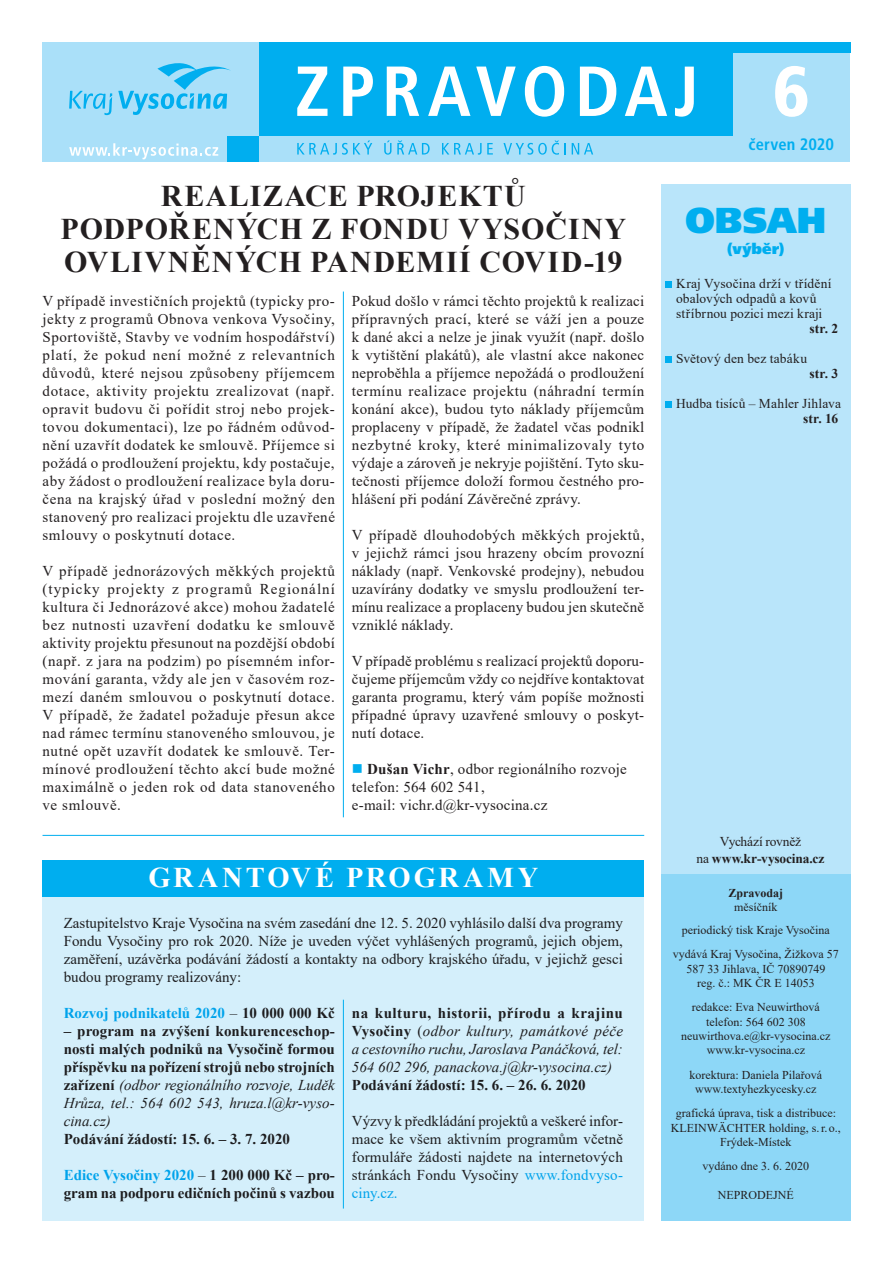
<style>
.page{position:relative;width:893px;height:1263px;background:#fff}
.page>*{position:absolute;margin:0;border:0;box-sizing:border-box;transform-origin:0 0}
.t1{font:900 condensed 70.5px "Frutiger CE";color:#fff}
.t2{font:900 36px "Frutiger CE";letter-spacing:-.005em;color:#00aeef}
.t3{font:700 30px/33px "Times New Roman";letter-spacing:.035em;color:#231f20;text-align:center}
.t4{font:700 28.5px "Times New Roman";letter-spacing:.12em;color:#fff}
.t5{font:700 condensed 16.5px "Frutiger CE";letter-spacing:.005em;color:#00aeef}
.t6{font:15px/18px "Times New Roman";letter-spacing:.015em;color:#231f20;text-align:justify}
.t7{font:700 15px/18px "Times New Roman";color:#231f20;text-align:justify}
.t8{font:italic 15px/18px "Times New Roman";color:#231f20;text-align:justify}
.t9{font:700 15px "Times New Roman";color:#00aeef}
.t10{font:900 15px "Frutiger CE";letter-spacing:.01em;color:#00aeef}
.t11{font:13.5px/15px "Times New Roman";letter-spacing:.01em;color:#231f20}
.t12{font:700 13.5px/17.2px "Times New Roman";letter-spacing:-.015em;color:#231f20;text-align:center}
.t13{font:700 13.5px "Times New Roman";letter-spacing:.005em;color:#231f20}
.t14{font:12px/14.4px "Times New Roman";color:#231f20;text-align:center}
.t15{font:700 12px "Times New Roman";color:#231f20}
.s1{color:#00aeef}
.s2{font-weight:700}
.s3{font-weight:400;color:#231f20}
.s4{color:#231f20}
.s5{font-weight:400;font-style:italic}
.s6{font-weight:400}
.s7{font-weight:700;font-style:normal}
.s8{font-style:normal}
</style>
<div class="page">
<div style="left:661px;top:184px;width:189px;height:1036px;background:#b9e5fa"></div>
<div style="left:43px;top:43px;width:807px;height:119px;background:#aae0f9"></div>
<svg style="left:118px;top:63px;width:113px;height:52px"></svg>
<svg style="left:69px;top:91px;width:43px;height:24px"></svg>
<div style="left:259px;top:43px;width:473px;height:93px;background:#00aeef"></div>
<svg style="left:297px;top:67px;width:30px;height:49px"></svg>
<svg style="left:343px;top:67px;width:30px;height:49px"></svg>
<svg style="left:387px;top:67px;width:32px;height:49px"></svg>
<svg style="left:428px;top:67px;width:42px;height:49px"></svg>
<svg style="left:476px;top:67px;width:40px;height:49px"></svg>
<svg style="left:525px;top:66px;width:39px;height:51px"></svg>
<svg style="left:580px;top:67px;width:36px;height:49px"></svg>
<svg style="left:625px;top:67px;width:42px;height:49px"></svg>
<svg style="left:675px;top:67px;width:19px;height:50px"></svg>
<div style="left:227px;top:136px;width:32px;height:26px;background:#00aeef"></div>
<svg style="left:297px;top:140px;width:75px;height:15px"></svg>
<svg style="left:384px;top:140px;width:7px;height:15px"></svg>
<svg style="left:397px;top:140px;width:33px;height:15px"></svg>
<svg style="left:442px;top:143px;width:51px;height:12px"></svg>
<svg style="left:503px;top:140px;width:63px;height:15px"></svg>
<svg style="left:572px;top:143px;width:21px;height:12px"></svg>
<svg style="left:69px;top:143px;width:149px;height:16px"></svg>
<div style="left:732px;top:43px;width:118px;height:10px;background:#00aeef"></div>
<div style="left:661px;top:874px;width:189px;height:346px;background:#8dd7f7"></div>
<div style="left:43px;top:896px;width:601px;height:324px;background:#d4effb"></div>
<div style="left:665px;top:281px;width:7px;height:7px;background:#00aeef"></div>
<div style="left:665px;top:356px;width:7px;height:7px;background:#00aeef"></div>
<div style="left:665px;top:401px;width:7px;height:7px;background:#00aeef"></div>
<hr style="left:343px;top:292px;width:1px;height:525px;background:#00aeef">
<hr style="left:43px;top:835px;width:601px;height:1px;background:#00aeef">
<hr style="left:343px;top:1000px;width:1px;height:208px;background:#00aeef">
<div style="left:43px;top:860px;width:601px;height:36px;background:#00aeef"></div>
<h3 class="t3" style="left:61px;top:179px;width:567px">Realizace projektů podpořených z Fondu Vysočiny ovlivněných pandemií COVID -19</h3>
<p class="t6" style="left:43px;top:291px;width:294px">V případě investičních projektů (typicky pro&shy;jekty z programů Obnova venkova Vysočiny, Sportoviště, Stavby ve vodním hospodářství) platí, že pokud není možné z relevantních důvodů, které nejsou způsobeny příjemcem dotace, aktivity projektu zrealizovat (např. opravit budovu či pořídit stroj nebo projek&shy;tovou dokumentaci), lze po řádném odůvod&shy;nění uzavřít dodatek ke smlouvě. Příjemce si požádá o prodloužení projektu, kdy postačuje, aby žádost o prodloužení realizace byla doru&shy;čena na krajský úřad v poslední možný den stanovený pro realizaci projektu dle uzavřené smlouvy o poskytnutí dotace.</p>
<p class="t6" style="left:43px;top:561px;width:294px">V případě jednorázových měkkých projektů (typicky projekty z programů Regionální kultura či Jednorázové akce) mohou žadatelé bez nutnosti uzavření dodatku ke smlouvě aktivity projektu přesunout na pozdější období (např. z jara na podzim) po písemném infor&shy;mování garanta, vždy ale jen v časovém roz&shy;mezí daném smlouvou o poskytnutí dotace.<br>V případě, že žadatel požaduje přesun akce nad rámec termínu stanoveného smlouvou, je nutné opět uzavřít dodatek ke smlouvě. Ter&shy;mínové prodloužení těchto akcí bude možné maximálně o jeden rok od data stanoveného ve smlouvě.</p>
<p class="t6" style="left:352px;top:291px;width:294px">Pokud došlo v rámci těchto projektů k realizaci přípravných prací, které se váží jen a pouze k dané akci a nelze je jinak využít (např. došlo k vytištění plakátů), ale vlastní akce nakonec neproběhla a příjemce nepožádá o prodloužení termínu realizace projektu (náhradní termín konání akce), budou tyto náklady příjemcům proplaceny v případě, že žadatel včas podnikl nezbytné kroky, které minimalizovaly tyto výdaje a zároveň je nekryje pojištění. Tyto sku&shy;tečnosti příjemce doloží formou čestného pro&shy;hlášení při podání Závěrečné zprávy.</p>
<p class="t6" style="left:352px;top:525px;width:294px">V případě dlouhodobých měkkých projektů, v jejichž rámci jsou hrazeny obcím provozní náklady (např. Venkovské prodejny), nebudou uzavírány dodatky ve smyslu prodloužení ter&shy;mínu realizace a proplaceny budou jen skutečně vzniklé náklady.</p>
<p class="t6" style="left:352px;top:651px;width:294px">V případě problému s realizací projektů doporu&shy;čujeme příjemcům vždy co nejdříve kontaktovat garanta programu, který vám popíše možnosti případné úpravy uzavřené smlouvy o poskyt&shy;nutí dotace.</p>
<p class="t6" style="left:352px;top:759px;width:276px;text-align:left"><span class="s1">■</span> <span class="s2">Dušan Vichr</span>, odbor regionálního rozvoje telefon: 564 602 541,<br>e-mail: vichr.d@kr-vysocina.cz</p>
<h3 class="t4" style="left:148px;top:857px;width:391px">Grantové programy</h3>
<p class="t6" style="left:64px;top:914px;width:561px">Zastupitelstvo Kraje Vysočina na svém zasedání dne 12. 5. 2020 vyhlásilo další dva programy Fondu Vysočiny pro rok 2020. Níže je uveden výčet vyhlášených programů, jejich objem, zaměření, uzávěrka podávání žádostí a kontakty na odbory krajského úřadu, v jejichž gesci budou programy realizovány:</p>
<p class="t9" style="left:64px;top:1002px;width:273px">Rozvoj podnikatelů 2020 <span class="s3">–</span> <span class="s4">10 000 000 Kč</span></p>
<p class="t7" style="left:64px;top:1022px;width:273px">– program na zvýšení konkurenceschop&shy;nosti malých podniků na Vysočině formou příspěvku na pořízení strojů nebo strojních zařízení <span class="s5">(odbor regionálního rozvoje, Luděk Hrůza, tel.: 564 602 543, hruza.l@kr-vyso&shy;cina.cz)</span></p>
<p class="t7" style="left:64px;top:1130px;width:228px">Podávání žádostí: 15. 6. – 3. 7. 2020</p>
<p class="t7" style="left:64px;top:1166px;width:273px"><span class="s1">Edice Vysočiny 2020</span> <span class="s6">–</span> 1 200 000 Kč – pro&shy;gram na podporu edičních počinů s vazbou</p>
<p class="t8" style="left:352px;top:1004px;width:273px"><span class="s7">na kulturu, historii, přírodu a krajinu Vysočiny</span> <span class="s8">(</span>odbor kultury, památkové péče a cestovního ruchu, Jaroslava Panáčková, tel:<br>564 602 296, panackova.j@kr-vysocina.cz)</p>
<p class="t7" style="left:352px;top:1076px;width:235px">Podávání žádostí: 15. 6. – 26. 6. 2020</p>
<p class="t6" style="left:352px;top:1112px;width:273px">Výzvy k předkládání projektů a veškeré infor&shy;mace ke všem aktivním programům včetně formuláře žádosti najdete na internetových stránkách Fondu Vysočiny <span class="s1">www.fondvyso&shy;ciny.cz.</span></p>
<h1 class="t1" style="left:773px;top:51px;width:38px">6</h1>
<p class="t5" style="left:749px;top:135px;width:87px">červen 2020</p>
<h2 class="t2" style="left:686px;top:198px;width:142px">OBSAH</h2>
<p class="t10" style="left:727px;top:240px;width:59px">(výběr)</p>
<p class="t11" style="left:676px;top:275px;width:157px">Kraj Vysočina drží v třídění obalových odpadů a kovů stříbrnou pozici mezi kraji</p>
<p class="t13" style="left:809px;top:319px;width:30px">str. 2</p>
<p class="t11" style="left:676px;top:350px;width:132px">Světový den bez tabáku</p>
<p class="t13" style="left:809px;top:364px;width:30px">str. 3</p>
<p class="t11" style="left:676px;top:395px;width:166px">Hudba tisíců – Mahler Jihlava</p>
<p class="t13" style="left:803px;top:409px;width:37px">str. 16</p>
<p class="t12" style="left:696px;top:832px;width:129px"><span class="s6">Vychází rovněž<br>na</span> www.kr-vysocina.cz</p>
<p class="t15" style="left:728px;top:884px;width:56px">Zpravodaj</p>
<p class="t14" style="left:682px;top:895px;width:150px;line-height:23px">měsíčník<br>periodický tisk Kraje Vysočina</p>
<p class="t14" style="left:673px;top:947px;width:168px">vydává Kraj Vysočina, Žižkova 57<br>587 33 Jihlava, IČ 70890749<br>reg. č.: MK ČR E 14053</p>
<p class="t14" style="left:681px;top:999px;width:151px">redakce: Eva Neuwirthová telefon: 564 602 308 neuwirthova.e@kr-vysocina.cz www.kr-vysocina.cz</p>
<p class="t14" style="left:689px;top:1067px;width:134px">korektura: Daniela Pilařová www.textyhezkycesky.cz</p>
<p class="t14" style="left:671px;top:1105px;width:172px">grafická úprava, tisk a distribuce:<br>KLEINWÄCHTER holding, s.r.o.,<br>Frýdek-Místek</p>
<p class="t14" style="left:702px;top:1158px;width:108px">vydáno dne 3. 6. 2020</p>
<p class="t14" style="left:718px;top:1187px;width:77px">NEPRODEJNÉ</p>
</div>
